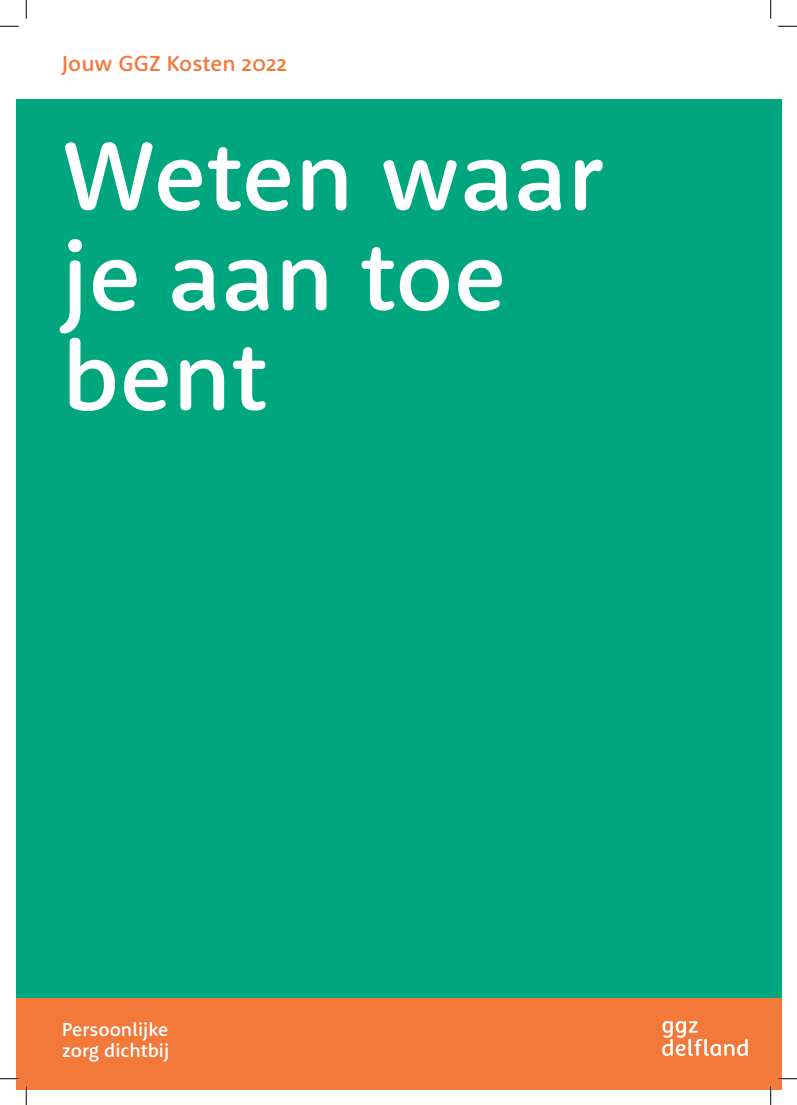
<style>
.page{position:relative;width:797px;height:1105px;background:#fff}
.page>*{position:absolute;margin:0;border:0;box-sizing:border-box;transform-origin:0 0}
.t1{font:500 100px/100px "Rooney Sans";color:#fff}
.t2{font:500 22.5px "Rooney Sans";color:#f3793b}
.t3{font:500 19.38px/21.9px "Rooney Sans";color:#fff}
</style>
<div class="page">
<div style="left:16px;top:100px;width:765px;height:989px;background:#00a77e"></div>
<div style="left:16px;top:998px;width:765px;height:91px;background:#f3793b"></div>
<svg style="left:662px;top:1021px;width:85px;height:35px"></svg>
<svg style="left:0;top:25px;width:19px;height:2px"></svg>
<svg style="left:778px;top:25px;width:19px;height:2px"></svg>
<svg style="left:0;top:1078px;width:19px;height:1px"></svg>
<svg style="left:778px;top:1078px;width:19px;height:1px"></svg>
<svg style="left:25px;top:0;width:2px;height:19px"></svg>
<svg style="left:25px;top:1086px;width:2px;height:19px"></svg>
<svg style="left:770px;top:0;width:1px;height:19px"></svg>
<svg style="left:770px;top:1086px;width:1px;height:19px"></svg>
<p class="t2" style="left:62px;top:49px;width:227px">Jouw GGZ Kosten 2022</p>
<h1 class="t1" style="left:62px;top:123px;width:543px">Weten waar je aan toe bent</h1>
<p class="t3" style="left:62px;top:1017px;width:109px">Persoonlijke zorg dichtbij</p>
</div>
